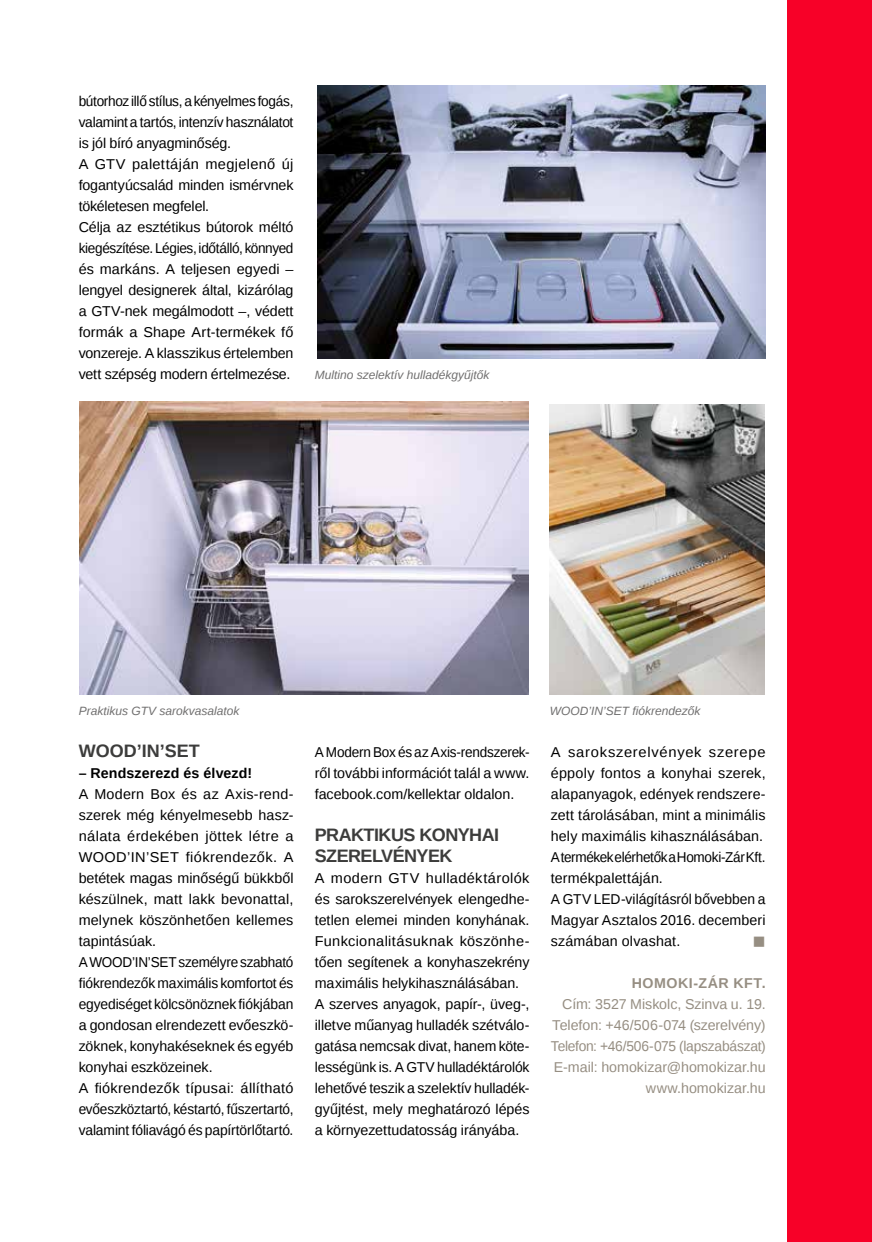
<style>
.page{position:relative;width:872px;height:1242px;background:#fff}
.page>*{position:absolute;margin:0;border:0;box-sizing:border-box;transform-origin:0 0}
.t1{font:21px "Liberation Sans";color:#968e82}
.t2{font:700 18px/21px "Liberation Sans";letter-spacing:-.03em;color:#3c3c3b}
.t3{font:700 18px "Liberation Sans";color:#3c3c3b}
.t4{font:14.25px/21px "Liberation Sans";color:#000}
.t5{font:14.25px/21px "Liberation Sans";color:#000;scale:.96 1}
.t6{font:14.25px/21px "Liberation Sans";letter-spacing:-.005em;color:#968e82;text-align:right}
.t7{font:14.25px/21px "Liberation Sans";color:#000;text-align:justify;scale:.95 1}
.t8{font:700 14.25px "Liberation Sans";letter-spacing:.01em;color:#000}
.t9{font:700 14.25px "Liberation Sans";letter-spacing:.035em;color:#968e82}
.t10{font:italic 12px "Liberation Sans";color:#706f6f}
</style>
<div class="page">
<div style="left:787px;top:0;width:85px;height:1242px;background:#f70128"></div>
<img style="left:80px;top:402px;width:448px;height:292px">
<img style="left:317px;top:85px;width:448px;height:273px">
<img style="left:550px;top:404px;width:214px;height:290px">
<p class="t5" style="left:79px;top:91px;width:225px">bútorhoz illő stílus, a kényelmes fogás, valamint a tartós, intenzív használatot is jól bíró anyagminőség.<br>A GTV palettáján megjelenő új fogantyúcsalád minden ismérvnek tökéletesen megfelel.<br>Célja az esztétikus bútorok méltó kiegészítése. Légies, időtálló, könnyed és markáns. A teljesen egyedi – lengyel designerek által, kizárólag a GTV-nek megálmodott –, védett formák a Shape Art-termékek fő vonzereje. A klasszikus értelemben vett szépség modern értelmezése.</p>
<p class="t10" style="left:315px;top:367px;width:176px">Multino szelektív hulladékgyűjtők</p>
<p class="t10" style="left:79px;top:703px;width:162px">Praktikus GTV sarokvasalatok</p>
<p class="t10" style="left:550px;top:703px;width:152px">WOOD’IN’SET fiókrendezők</p>
<p class="t3" style="left:79px;top:738px;width:123px">WOOD’IN’SET</p>
<p class="t8" style="left:79px;top:763px;width:175px">– Rendszerezd és élvezd!</p>
<p class="t4" style="left:79px;top:784px;width:216px">A Modern Box és az Axis-rend&shy;szerek még kényelmesebb hasz&shy;nálata érdekében jöttek létre a<br>WOOD’IN’SET fiókrendezők. A betétek magas minőségű bükkből készülnek, matt lakk bevonattal, melynek köszönhetően kellemes tapintásúak.<br>A WOOD’IN’SET személyre szabható fiókrendezők maximális komfortot és egyediséget kölcsönöznek fiókjában a gondosan elrendezett evőeszkö&shy;zöknek, konyhakéseknek és egyéb konyhai eszközeinek.<br>A fiókrendezők típusai: állítható evőeszköztartó, késtartó, fűszertartó, valamint fóliavágó és papírtörlőtartó.</p>
<p class="t7" style="left:315px;top:742px;width:228px">A Modern Box és az Axis-rendszerek&shy;ről további információt talál a www. facebook.com/kellektar oldalon.</p>
<p class="t2" style="left:315px;top:824px;width:186px">PRAKTIKUS KONYHAI<br>SZERELVÉNYEK</p>
<p class="t4" style="left:315px;top:868px;width:216px">A modern GTV hulladéktárolók és sarokszerelvények elengedhe&shy;tetlen elemei minden konyhának.<br>Funkcionalitásuknak köszönhe&shy;tően segítenek a konyhaszekrény maximális helykihasználásában.<br>A szerves anyagok, papír-, üveg-, illetve műanyag hulladék szétválo&shy;gatása nemcsak divat, hanem köte&shy;lességünk is. A GTV hulladéktárolók lehetővé teszik a szelektív hulladék&shy;gyűjtést, mely meghatározó lépés a környezettudatosság irányába.</p>
<p class="t4" style="left:551px;top:742px;width:216px">A sarokszerelvények szerepe éppoly fontos a konyhai szerek, alapanyagok, edények rendszere&shy;zett tárolásában, mint a minimális hely maximális kihasználásában.<br>A termékek elérhetők a Homoki-Zár Kft. termékpalettáján.<br>A GTV LED-világításról bővebben a<br>Magyar Asztalos 2016. decemberi számában olvashat.</p>
<h1 class="t1" style="left:753px;top:928px;width:14px">■</h1>
<p class="t9" style="left:631px;top:973px;width:135px">HOMOKI-ZÁR KFT.</p>
<p class="t6" style="left:551px;top:994px;width:216px">Cím: 3527 Miskolc, Szinva u. 19.<br>Telefon: +46/506-074 (szerelvény)<br>Telefon: +46/506-075 (lapszabászat)<br>E-mail: homokizar@homokizar.hu www.homokizar.hu</p>
</div>
